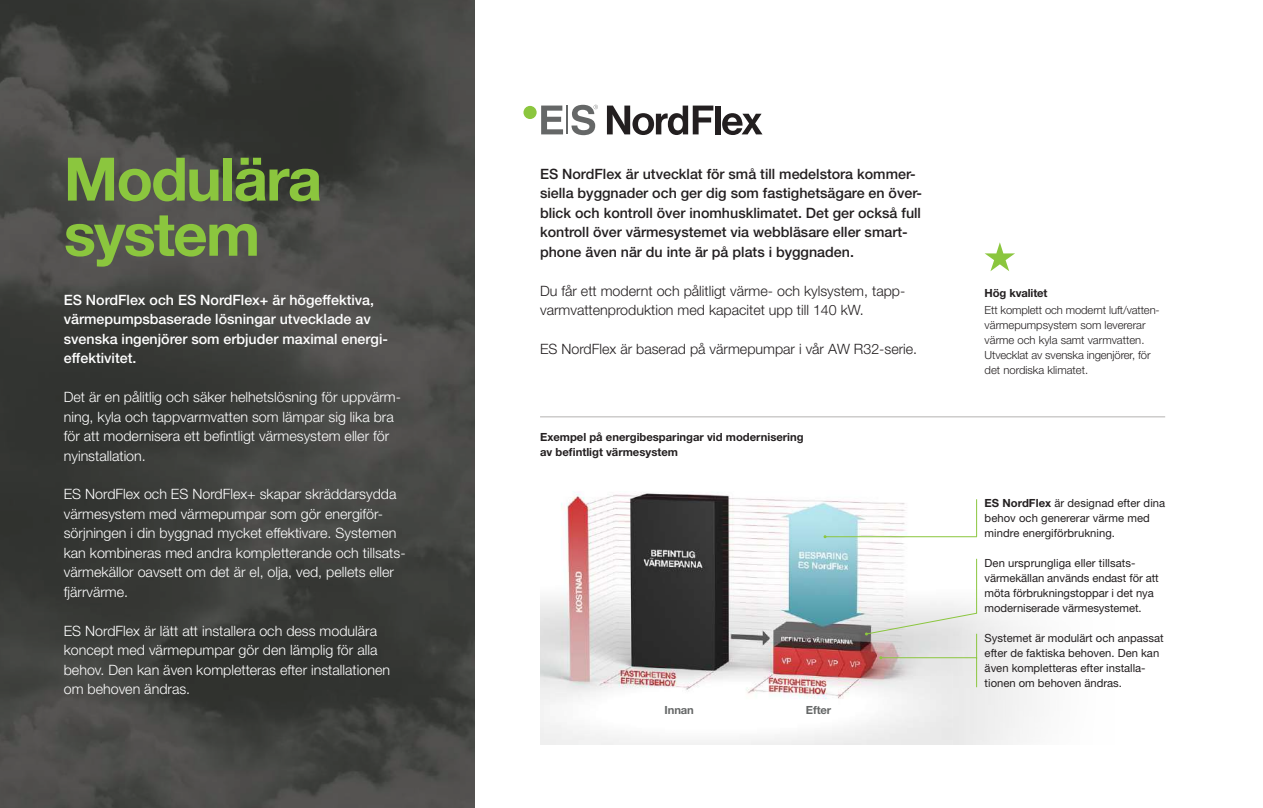
<style>
.page{position:relative;width:1263px;height:808px;background:#fff}
.page>*{position:absolute;margin:0;border:0;box-sizing:border-box;transform-origin:0 0}
.t1{font:700 60px/55.2px "Helvetica Neue LT Std";letter-spacing:-.03em;color:#8bc63e}
.t2{font:300 14.25px/19.5px "Helvetica Neue LT Std";color:#fff}
.t3{font:500 14.25px/19.5px "Helvetica Neue LT Std";color:#231f20}
.t4{font:300 14.25px/19.5px "Helvetica Neue LT Std";color:#231f20}
.t5{font:500 14.25px/19.5px "Helvetica Neue LT Std";color:#fff}
.t6{font:11.25px/15px "Helvetica Neue LT Std";color:#231f20}
.t7{font:300 11.25px/15px "Helvetica Neue LT Std";color:#231f20}
.t8{font:700 11.25px/15px "Helvetica Neue LT Std";color:#231f20}
.t9{font:700 11.25px "Helvetica Neue LT Std";letter-spacing:-.01em;color:#656767}
.s1{font-weight:700}
</style>
<div class="page">
<img style="left:540px;top:491px;width:492px;height:253px">
<img style="left:0;top:0;width:475px;height:808px">
<div style="left:523px;top:106px;width:14px;height:13px;background:#8bc63e;border-radius:50%"></div>
<svg style="left:541px;top:105px;width:57px;height:30px"></svg>
<svg style="left:607px;top:106px;width:106px;height:29px"></svg>
<div style="left:715px;top:106px;width:5px;height:28px;background:#231f20"></div>
<svg style="left:722px;top:113px;width:40px;height:22px"></svg>
<hr style="left:540px;top:416px;width:625px;height:1px;background:#b4b2b1">
<hr style="left:976px;top:499px;width:1px;height:38px;background:#8bc63e">
<hr style="left:825px;top:536px;width:152px;height:1px;background:#8bc63e">
<svg style="left:865px;top:558px;width:112px;height:130px"></svg>
<svg style="left:985px;top:242px;width:30px;height:29px"></svg>
<h1 class="t1" style="left:64px;top:150px;width:260px">Modulära system</h1>
<p class="t5" style="left:64px;top:290px;width:324px">ES NordFlex och ES NordFlex+ är högeffektiva, värmepumpsbaserade lösningar utvecklade av svenska ingenjörer som erbjuder maximal energi&shy;effektivitet.</p>
<p class="t2" style="left:64px;top:387px;width:339px">Det är en pålitlig och säker helhetslösning för uppvärm&shy;ning, kyla och tappvarmvatten som lämpar sig lika bra för att modernisera ett befintligt värmesystem eller för nyinstallation.</p>
<p class="t2" style="left:64px;top:484px;width:343px">ES NordFlex och ES NordFlex+ skapar skräddarsydda värmesystem med värmepumpar som gör energiför&shy;sörjningen i din byggnad mycket effektivare. Systemen kan kombineras med andra kompletterande och tillsats&shy;värmekällor oavsett om det är el, olja, ved, pellets eller fjärrvärme.</p>
<p class="t2" style="left:64px;top:621px;width:328px">ES NordFlex är lätt att installera och dess modulära koncept med värmepumpar gör den lämplig för alla behov. Den kan även kompletteras efter installationen om behoven ändras.</p>
<p class="t3" style="left:540px;top:164px;width:384px">ES NordFlex är utvecklat för små till medelstora kommer&shy;siella byggnader och ger dig som fastighetsägare en över&shy;blick och kontroll över inomhusklimatet. Det ger också full kontroll över värmesystemet via webbläsare eller smart&shy;phone även när du inte är på plats i byggnaden.</p>
<p class="t4" style="left:540px;top:281px;width:367px">Du får ett modernt och pålitligt värme- och kylsystem, tapp&shy;varmvattenproduktion med kapacitet upp till 140 kW.</p>
<p class="t4" style="left:540px;top:339px;width:379px">ES NordFlex är baserad på värmepumpar i vår AW R32-serie.</p>
<p class="t8" style="left:540px;top:429px;width:265px">Exempel på energibesparingar vid modernisering av befintligt värmesystem</p>
<p class="t9" style="left:665px;top:703px;width:31px">Innan</p>
<p class="t9" style="left:806px;top:703px;width:27px">Efter</p>
<p class="t8" style="left:984px;top:285px;width:64px">Hög kvalitet</p>
<p class="t7" style="left:984px;top:302px;width:175px">Ett komplett och modernt luft/vatten&shy;värmepumpsystem som levererar värme och kyla samt varmvatten.<br>Utvecklat av svenska ingenjörer, för det nordiska klimatet.</p>
<p class="t6" style="left:984px;top:496px;width:182px"><span class="s1">ES NordFlex</span> är designad efter dina behov och genererar värme med mindre energiförbrukning.</p>
<p class="t6" style="left:984px;top:555px;width:176px">Den ursprungliga eller tillsats&shy;värmekällan används endast för att möta förbrukningstoppar i det nya moderniserade värmesystemet.</p>
<p class="t6" style="left:984px;top:630px;width:181px">Systemet är modulärt och anpassat efter de faktiska behoven. Den kan även kompletteras efter installa&shy;tionen om behoven ändras.</p>
</div>
